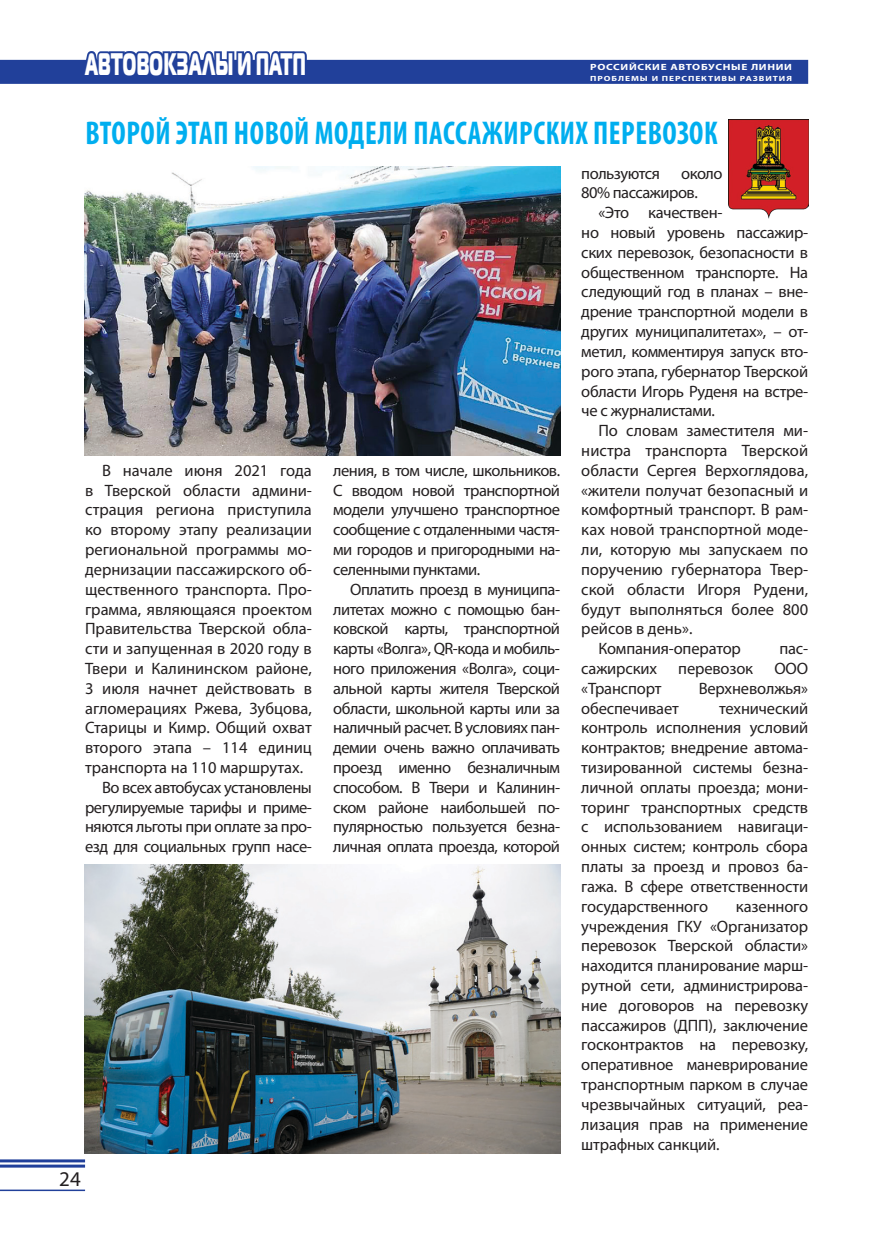
<style>
.page{position:relative;width:872px;height:1234px;background:#fff}
.page>*{position:absolute;margin:0;border:0;box-sizing:border-box;transform-origin:0 0}
.t1{font:700 condensed 33px "Myriad Pro";letter-spacing:.02em;color:#00aeef;scale:.9 1}
.t2{font:30.9px "Magistral Black C";letter-spacing:.02em;color:#fff;scale:.52 1}
.t3{font:21px "Myriad Pro";color:#231f20}
.t4{font:16.5px/19.8px "Myriad Pro";letter-spacing:-.01em;color:#231f20;text-align:justify}
.t5{font:16.5px/19.8px "Myriad Pro";letter-spacing:-.03em;color:#231f20}
.t6{font:700 9px "Myriad Pro";letter-spacing:.06em;color:#fff;scale:1.25 1}
.t7{font:700 7.5px "Myriad Pro";letter-spacing:.1em;color:#fff;scale:1.25 1}
</style>
<div class="page">
<div style="left:0;top:60px;width:808px;height:24px;background:#21409a"></div>
<svg style="left:80px;top:51px;width:229px;height:9px;background:#536bb0"></svg>
<hr style="left:0;top:1164px;width:85px;height:3px;background:#21409a">
<hr style="left:0;top:1159px;width:85px;height:3px;background:#21409a">
<hr style="left:0;top:1189px;width:85px;height:1px;background:#21409a">
<img style="left:728px;top:119px;width:80px;height:100px">
<img style="left:84px;top:167px;width:476px;height:288px">
<img style="left:84px;top:864px;width:476px;height:288px">
<h2 class="t2" style="left:85px;top:44px;width:353px">Автовокзалы и ПАТП</h2>
<p class="t6" style="left:590px;top:61px;width:163px">РОССИЙСКИЕ АВТОБУСНЫЕ ЛИНИИ</p>
<p class="t7" style="left:590px;top:73px;width:163px">ПРОБЛЕМЫ И ПЕРСПЕКТИВЫ РАЗВИТИЯ</p>
<h1 class="t1" style="left:85px;top:112px;width:704px">ВТОРОЙ ЭТАП НОВОЙ МОДЕЛИ ПАССАЖИРСКИХ ПЕРЕВОЗОК</h1>
<p class="t4" style="left:102px;top:460px;width:211px">В начале июня 2021 года</p>
<p class="t4" style="left:85px;top:480px;width:228px">в Тверской области админи-</p>
<p class="t4" style="left:85px;top:499px;width:228px">страция региона приступила</p>
<p class="t4" style="left:85px;top:519px;width:228px">ко второму этапу реализации</p>
<p class="t4" style="left:85px;top:539px;width:228px">региональной программы мо-</p>
<p class="t4" style="left:85px;top:559px;width:228px">дернизации пассажирского об-</p>
<p class="t4" style="left:85px;top:579px;width:228px">щественного транспорта. Про-</p>
<p class="t4" style="left:85px;top:598px;width:228px">грамма, являющаяся проектом</p>
<p class="t4" style="left:85px;top:618px;width:228px">Правительства Тверской обла-</p>
<p class="t4" style="left:85px;top:638px;width:228px">сти и запущенная в 2020 году в</p>
<p class="t4" style="left:85px;top:658px;width:228px">Твери и Калининском районе,</p>
<p class="t4" style="left:85px;top:678px;width:228px">3 июля начнет действовать в</p>
<p class="t4" style="left:85px;top:697px;width:228px">агломерациях Ржева, Зубцова,</p>
<p class="t4" style="left:85px;top:717px;width:228px">Старицы и Кимр. Общий охват</p>
<p class="t4" style="left:85px;top:737px;width:228px">второго этапа – 114 единиц</p>
<p class="t4" style="left:85px;top:757px;width:219px">транспорта на 110 маршрутах.</p>
<p class="t5" style="left:102px;top:777px;width:211px">Во всех автобусах установлены</p>
<p class="t5" style="left:85px;top:796px;width:228px">регулируемые тарифы и приме-</p>
<p class="t5" style="left:85px;top:816px;width:228px">няются льготы при оплате за про-</p>
<p class="t5" style="left:85px;top:836px;width:228px">езд для социальных групп насе-</p>
<p class="t4" style="left:333px;top:460px;width:228px">ления, в том числе, школьников.<br>С вводом новой транспортной модели улучшено транспортное сообщение с отдаленными частя&shy;ми городов и пригородными на&shy;селенными пунктами.</p>
<p class="t4" style="left:333px;top:579px;width:228px;text-indent:17px">Оплатить проезд в муниципа&shy;литетах можно с помощью бан&shy;ковской карты, транспортной карты «Волга», QR-кода и мобиль&shy;ного приложения «Волга», соци&shy;альной карты жителя Тверской области, школьной карты или за наличный расчет. В условиях пан&shy;демии очень важно оплачивать проезд именно безналичным способом. В Твери и Калинин&shy;ском районе наибольшей по&shy;пулярностью пользуется безна&shy;личная оплата проезда, которой</p>
<p class="t3" style="left:59px;top:1165px;width:23px">24</p>
<p class="t5" style="left:581px;top:163px;width:143px;text-indent:100px">около<br>80% пассажиров.</p>
<p class="t4" style="left:581px;top:202px;width:228px;text-align:left;text-indent:17px">«Это качествен-<br>но новый уровень пассажир&shy;ских перевозок, безопасности в общественном транспорте. На следующий год в планах – вне&shy;дрение транспортной модели в других муниципалитетах», – от&shy;метил, комментируя запуск вто&shy;рого этапа, губернатор Тверской области Игорь Руденя на встре&shy;че с журналистами.</p>
<p class="t4" style="left:598px;top:420px;width:211px">По словам заместителя ми-</p>
<p class="t4" style="left:581px;top:440px;width:228px">нистра транспорта Тверской</p>
<p class="t4" style="left:581px;top:460px;width:228px">области Сергея Верхоглядова,</p>
<p class="t4" style="left:581px;top:480px;width:228px">«жители получат безопасный и</p>
<p class="t4" style="left:581px;top:499px;width:228px">комфортный транспорт. В рам-</p>
<p class="t4" style="left:581px;top:519px;width:228px">ках новой транспортной моде-</p>
<p class="t4" style="left:581px;top:539px;width:228px">ли, которую мы запускаем по</p>
<p class="t4" style="left:581px;top:559px;width:228px">поручению губернатора Твер-</p>
<p class="t4" style="left:581px;top:579px;width:228px">ской области Игоря Рудени,</p>
<p class="t4" style="left:581px;top:598px;width:228px">будут выполняться более 800</p>
<p class="t4" style="left:581px;top:618px;width:113px">рейсов в день».</p>
<p class="t4" style="left:598px;top:638px;width:144px">Компания-оператор</p>
<p class="t4" style="left:779px;top:638px;width:30px">пас-</p>
<p class="t4" style="left:581px;top:658px;width:77px">сажирских</p>
<p class="t4" style="left:678px;top:658px;width:76px">перевозок</p>
<p class="t4" style="left:774px;top:658px;width:35px">ООО</p>
<p class="t4" style="left:581px;top:678px;width:82px">«Транспорт</p>
<p class="t4" style="left:698px;top:678px;width:111px">Верхневолжья»</p>
<p class="t4" style="left:581px;top:697px;width:99px">обеспечивает</p>
<p class="t5" style="left:581px;top:163px;width:80px">пользуются</p>
<p class="t4" style="left:581px;top:697px;width:228px;text-indent:138px">технический контроль исполнения условий контрактов; внедрение автома&shy;тизированной системы безна&shy;личной оплаты проезда; мони&shy;торинг транспортных средств с использованием навигаци&shy;онных систем; контроль сбора платы за проезд и провоз ба&shy;гажа. В сфере ответственности государственного</p>
<p class="t4" style="left:581px;top:895px;width:228px;text-indent:155px">казенного учреждения ГКУ «Организатор перевозок Тверской области» находится планирование марш&shy;рутной сети, администрирова&shy;ние договоров на перевозку пассажиров (ДПП), заключение госконтрактов на перевозку, оперативное маневрирование транспортным парком в случае чрезвычайных ситуаций, реа&shy;лизация прав на применение штрафных санкций.</p>
</div>
